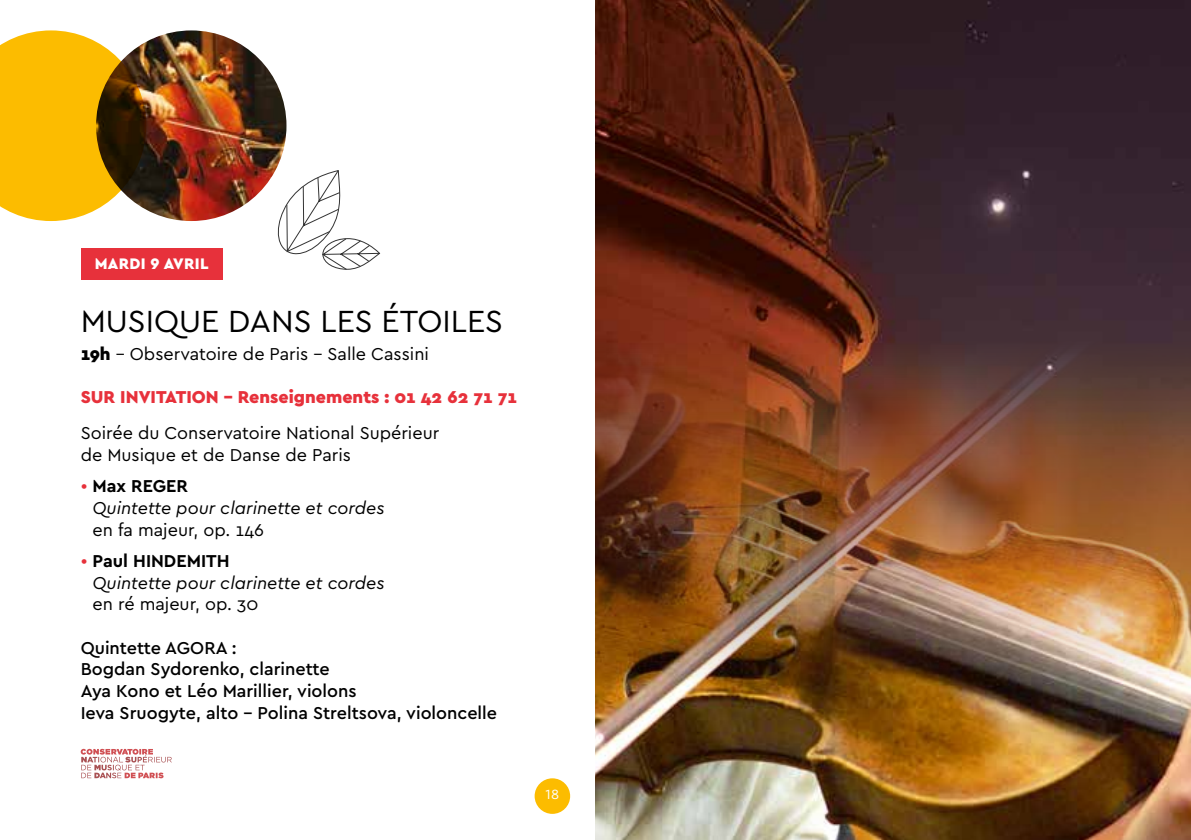
<style>
.page{position:relative;width:1191px;height:840px;background:#fff}
.page>*{position:absolute;margin:0;border:0;box-sizing:border-box;transform-origin:0 0}
.t1{font:32px "Cera PRO";color:#000}
.t2{font:18px/21.6px "Cera PRO";color:#000}
.t3{font:500 18px/21.6px "Cera PRO";color:#000}
.t4{font:italic 18px/21.6px "Cera PRO";color:#000}
.t5{font:900 18px "Cera PRO";color:#e7313b}
.t6{font:900 16px "Cera PRO";letter-spacing:.02em;color:#fff}
.t7{font:14px "Cera PRO";color:#fff}
.s1{font-weight:900}
.s2{font-style:normal;color:#e7313b}
.s3{font-weight:700;font-style:normal}
</style>
<div class="page">
<div style="left:534px;top:777px;width:36px;height:36px;background:#fcbc00;border-radius:50%"></div>
<div style="left:81px;top:248px;width:141px;height:31px;background:#e7313b"></div>
<svg style="left:81px;top:748px;width:91px;height:29px"></svg>
<img style="left:595px;top:0;width:596px;height:342px">
<img style="left:595px;top:342px;width:596px;height:497px">
<img style="left:96px;top:30px;width:190px;height:191px;border-radius:95px">
<svg style="left:0;top:30px;width:146px;height:191px;background:#d2a21b"></svg>
<svg style="left:274px;top:170px;width:106px;height:100px"></svg>
<p class="t6" style="left:95px;top:252px;width:115px">MARDI 9 AVRIL</p>
<h1 class="t1" style="left:81px;top:300px;width:424px">MUSIQUE DANS LES ÉTOILES</h1>
<p class="t2" style="left:81px;top:342px;width:350px"><span class="s1">19h</span> - Observatoire de Paris - Salle Cassini</p>
<p class="t5" style="left:81px;top:385px;width:438px">SUR INVITATION - Renseignements : 01 42 62 71 71</p>
<p class="t2" style="left:81px;top:421px;width:360px">Soirée du Conservatoire National Supérieur de Musique et de Danse de Paris</p>
<p class="t4" style="left:92px;top:474px;width:294px;text-indent:-12px"><span class="s2">•</span> <span class="s3">Max REGER<br></span>Quintette pour clarinette et cordes</p>
<p class="t2" style="left:92px;top:517px;width:173px">en fa majeur, op. 146</p>
<p class="t4" style="left:92px;top:549px;width:294px;text-indent:-12px"><span class="s2">•</span> <span class="s3">Paul HINDEMITH<br></span>Quintette pour clarinette et cordes</p>
<p class="t2" style="left:92px;top:592px;width:167px">en ré majeur, op. 30</p>
<p class="t3" style="left:81px;top:635px;width:418px">Quintette AGORA :<br>Bogdan Sydorenko, clarinette<br>Aya Kono et Léo Marillier, violons<br>Ieva Sruogyte, alto - Polina Streltsova, violoncelle</p>
<p class="t7" style="left:545px;top:784px;width:15px">18</p>
</div>
